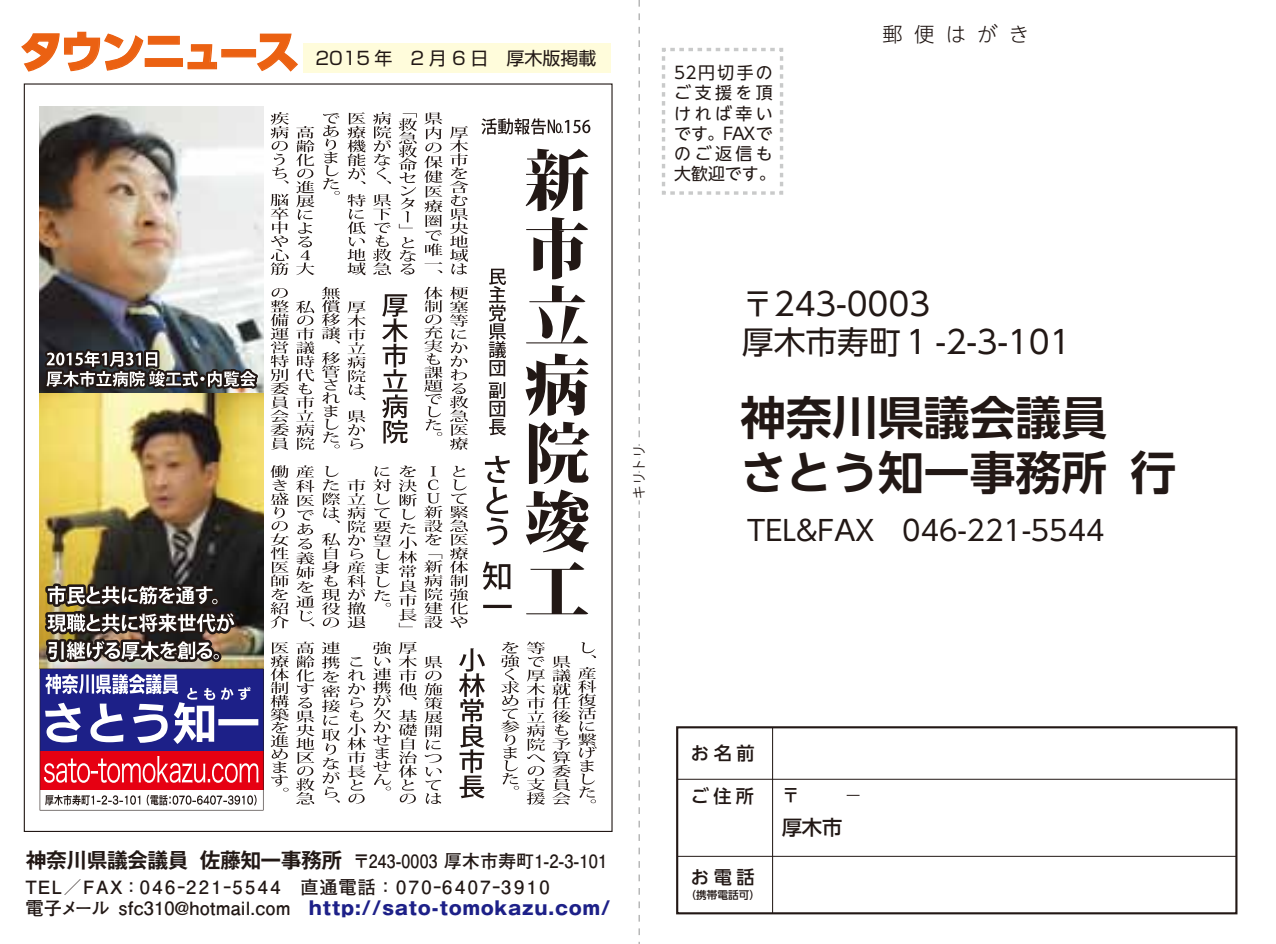
<style>
.page{position:relative;width:1276px;height:944px;background:#fff}
.page>*{position:absolute;margin:0;border:0;box-sizing:border-box;transform-origin:0 0}
.t1{font:700 45.9px/55.1px "UD Shin Go NT Pro De";color:#221815}
.t2{font:800 44.32px "UD Shin Go Pro";color:#eb6112}
.t3{font:31.72px/38.2px "UD Shin Go NT Pro";color:#221815}
.t4{font:27.9px "UD Shin Go NT Pro";color:#221815}
.t5{font:700 20.93px "Gothic MB101 Pr 5 De";letter-spacing:-.025em;color:#221815}
.t6{font:300 20.25px "UD Shin Go NT Pro";color:#221815}
.t7{font:500 20.25px "UD Shin Go NT Pro";color:#221815}
.t8{font:800 18.22px "Gothic MB101 Pr 5";letter-spacing:.065em;color:#1d2088}
.t9{font:700 18.22px "Futo Go B101 Pr 5";letter-spacing:.14em;color:#221815}
.t10{font:700 18.22px "Futo Go B101 Pr 5";letter-spacing:.02em;color:#221815;scale:.87 1}
.t11{font:500 18.22px "UD Shin Go NT Pro";letter-spacing:.26em;color:#221815}
.t12{font:18px "Shin Go Pr 5";color:#221815}
.t13{font:500 18px "UD Shin Go NT Pro";color:#221815}
.t14{font:16.88px/20.2px "UD Shin Go NT Pro";letter-spacing:.14em;color:#221815}
.t15{font:13.5px "Koz Go Pro";color:#221815}
.t16{font:500 10.8px "UD Shin Go NT Pro";color:#221815}
.s1{font-size:39.38px}
.s2{font-family:"Futo Go B101 Pr 5";font-weight:700;color:#221815}
</style>
<div class="page">
<svg style="left:662px;top:48px;width:122px;height:147px"></svg>
<div style="left:676px;top:726px;width:561px;height:188px;border:2px solid #221815"></div>
<hr style="left:677px;top:779px;width:559px;height:1px;background:#221815">
<hr style="left:677px;top:856px;width:559px;height:1px;background:#221815">
<hr style="left:772px;top:728px;width:1px;height:185px;background:#221815">
<svg style="left:846px;top:795px;width:13px;height:1px"></svg>
<img style="left:39px;top:106px;width:225px;height:563px">
<svg style="left:40px;top:346px;width:223px;height:47px;background:#6a6a6a"></svg>
<img style="left:40px;top:510px;width:223px;height:300px">
<svg style="left:525px;top:149px;width:64px;height:465px"></svg>
<svg style="left:489px;top:269px;width:17px;height:107px"></svg>
<svg style="left:489px;top:382px;width:17px;height:53px"></svg>
<svg style="left:485px;top:456px;width:25px;height:89px"></svg>
<svg style="left:483px;top:561px;width:29px;height:47px"></svg>
<svg style="left:481px;top:118px;width:109px;height:17px"></svg>
<svg style="left:450px;top:126px;width:18px;height:148px"></svg>
<svg style="left:424px;top:112px;width:19px;height:161px"></svg>
<svg style="left:398px;top:113px;width:19px;height:162px"></svg>
<svg style="left:373px;top:112px;width:18px;height:163px"></svg>
<svg style="left:347px;top:112px;width:19px;height:163px"></svg>
<svg style="left:323px;top:113px;width:17px;height:82px"></svg>
<svg style="left:296px;top:126px;width:19px;height:149px"></svg>
<svg style="left:270px;top:112px;width:19px;height:163px"></svg>
<svg style="left:450px;top:287px;width:18px;height:163px"></svg>
<svg style="left:424px;top:287px;width:19px;height:149px"></svg>
<svg style="left:450px;top:466px;width:18px;height:162px"></svg>
<svg style="left:424px;top:466px;width:19px;height:162px"></svg>
<svg style="left:399px;top:466px;width:18px;height:161px"></svg>
<svg style="left:373px;top:466px;width:18px;height:141px"></svg>
<svg style="left:347px;top:479px;width:19px;height:149px"></svg>
<svg style="left:322px;top:466px;width:18px;height:161px"></svg>
<svg style="left:296px;top:465px;width:18px;height:161px"></svg>
<svg style="left:270px;top:465px;width:19px;height:163px"></svg>
<svg style="left:578px;top:642px;width:18px;height:161px"></svg>
<svg style="left:552px;top:656px;width:19px;height:149px"></svg>
<svg style="left:527px;top:642px;width:18px;height:163px"></svg>
<svg style="left:501px;top:642px;width:18px;height:148px"></svg>
<svg style="left:459px;top:648px;width:26px;height:150px"></svg>
<svg style="left:424px;top:656px;width:18px;height:148px"></svg>
<svg style="left:398px;top:642px;width:19px;height:162px"></svg>
<svg style="left:373px;top:642px;width:18px;height:148px"></svg>
<svg style="left:347px;top:657px;width:19px;height:147px"></svg>
<svg style="left:322px;top:642px;width:18px;height:161px"></svg>
<svg style="left:296px;top:642px;width:19px;height:162px"></svg>
<svg style="left:270px;top:642px;width:19px;height:150px"></svg>
<svg style="left:382px;top:294px;width:26px;height:150px"></svg>
<svg style="left:347px;top:301px;width:19px;height:148px"></svg>
<svg style="left:322px;top:287px;width:18px;height:161px"></svg>
<svg style="left:296px;top:301px;width:18px;height:149px"></svg>
<svg style="left:271px;top:288px;width:18px;height:162px"></svg>
<div style="left:304px;top:43px;width:307px;height:30px;background:#fffcdb"></div>
<svg style="left:21px;top:31px;width:197px;height:41px"></svg>
<div style="left:221px;top:49px;width:35px;height:8px;border:1px solid #eb6112"></div>
<svg style="left:256px;top:33px;width:42px;height:39px"></svg>
<svg style="left:638px;top:0;width:2px;height:944px"></svg>
<h2 class="t2" style="left:19px;top:15px;width:282px">タウンニ<span class="s1">ュー</span>ス</h2>
<p class="t12" style="left:315px;top:43px;width:283px">2015 年 2 月 6 日　厚木版掲載</p>
<p class="t14" style="left:674px;top:62px;width:103px">52円切手のご支援を頂ければ幸いです。FAXでのご返信も大歓迎です。</p>
<p class="t6" style="left:882px;top:18px;width:148px">郵　便　は　が　き</p>
<p class="t15" style="left:630px;top:499px;width:55px;rotate:-90deg">キリトリ</p>
<h3 class="t3" style="left:742px;top:284px;width:330px">〒243-0003<br>厚木市寿町１-2-3-101</h3>
<h1 class="t1" style="left:740px;top:389px;width:437px">神奈川県議会議員<br>さとう知一事務所行</h1>
<h3 class="t4" style="left:747px;top:508px;width:359px">TEL&amp;FAX　046-221-5544</h3>
<p class="t5" style="left:26px;top:843px;width:318px">神奈川県議会議員 佐藤知一事務所</p>
<p class="t9" style="left:25px;top:872px;width:526px">TEL／FAX：046－221－5544　直通電話：070－6407－3910</p>
<p class="t8" style="left:25px;top:893px;width:586px"><span class="s2">電子メール sfc310@hotmail.com</span> http://sato-tomokazu.com/</p>
<p class="t10" style="left:354px;top:846px;width:293px">〒243-0003 厚木市寿町1-2-3-101</p>
<p class="t11" style="left:691px;top:738px;width:66px">お名前</p>
<p class="t11" style="left:691px;top:781px;width:65px">ご住所</p>
<p class="t11" style="left:691px;top:862px;width:66px">お電話</p>
<p class="t16" style="left:685px;top:886px;width:76px">（携帯電話可）</p>
<p class="t13" style="left:781px;top:780px;width:19px">〒</p>
<p class="t7" style="left:781px;top:811px;width:62px">厚木市</p>
</div>
